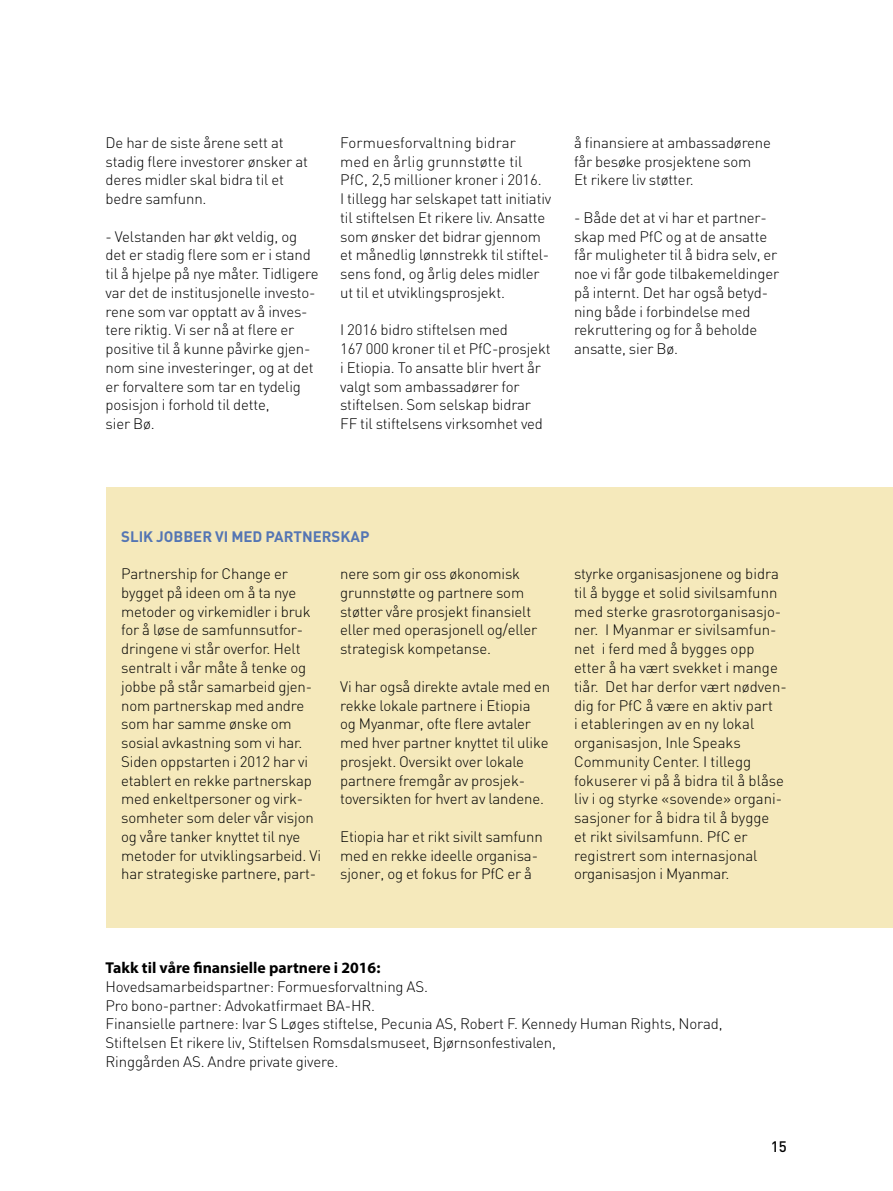
<style>
.page{position:relative;width:893px;height:1191px;background:#fff}
.page>*{position:absolute;margin:0;border:0;box-sizing:border-box;transform-origin:0 0}
.t1{font:700 15.75px "Myriad Pro";color:#000}
.t2{font:300 15px/18.8px "DIN";letter-spacing:-.01em;color:#000}
.t3{font:700 15px "DIN";color:#5475b3}
.t4{font:500 15px "DIN";color:#000}
</style>
<div class="page">
<div style="left:106px;top:487px;width:787px;height:440px;background:#f5e9bb"></div>
<p class="t2" style="left:106px;top:133px;width:204px">De har de siste årene sett at stadig flere investorer ønsker at deres midler skal bidra til et bedre samfunn.</p>
<p class="t2" style="left:106px;top:227px;width:214px">- Velstanden har økt veldig, og det er stadig flere som er i stand til å hjelpe på nye måter. Tidligere var det de institusjonelle investo&shy;rene som var opptatt av å inves&shy;tere riktig. Vi ser nå at flere er positive til å kunne påvirke gjen&shy;nom sine investeringer, og at det er forvaltere som tar en tydelig posisjon i forhold til dette,<br>sier Bø.</p>
<p class="t2" style="left:340px;top:133px;width:213px">Formuesforvaltning bidrar<br>med en årlig grunnstøtte til<br>PfC, 2,5 millioner kroner i 2016.<br>I tillegg har selskapet tatt initiativ til stiftelsen Et rikere liv. Ansatte som ønsker det bidrar gjennom et månedlig lønnstrekk til stiftel&shy;sens fond, og årlig deles midler ut til et utviklingsprosjekt.</p>
<p class="t2" style="left:340px;top:320px;width:212px">I 2016 bidro stiftelsen med<br>167 000 kroner til et PfC-prosjekt i Etiopia. To ansatte blir hvert år valgt som ambassadører for stiftelsen. Som selskap bidrar<br>FF til stiftelsens virksomhet ved</p>
<p class="t2" style="left:574px;top:133px;width:198px">å finansiere at ambassadørene får besøke prosjektene som<br>Et rikere liv støtter.</p>
<p class="t2" style="left:574px;top:208px;width:207px">- Både det at vi har et partner&shy;skap med PfC og at de ansatte får muligheter til å bidra selv, er noe vi får gode tilbakemeldinger på internt. Det har også betyd&shy;ning både i forbindelse med rekruttering og for å beholde ansatte, sier Bø.</p>
<p class="t3" style="left:121px;top:526px;width:250px">SLIK JOBBER VI MED PARTNERSKAP</p>
<p class="t2" style="left:340px;top:564px;width:199px">nere som gir oss økonomisk grunnstøtte og partnere som støtter våre prosjekt finansielt eller med operasjonell og/eller strategisk kompetanse.</p>
<p class="t2" style="left:340px;top:677px;width:212px">Vi har også direkte avtale med en rekke lokale partnere i Etiopia<br>og Myanmar, ofte flere avtaler med hver partner knyttet til ulike prosjekt. Oversikt over lokale partnere fremgår av prosjek&shy;toversikten for hvert av landene.</p>
<p class="t2" style="left:340px;top:827px;width:204px">Etiopia har et rikt sivilt samfunn med en rekke ideelle organisa&shy;sjoner, og et fokus for PfC er å</p>
<p class="t2" style="left:121px;top:564px;width:201px">Partnership for Change er bygget på ideen om å ta nye metoder og virkemidler i bruk for å løse de samfunnsutfor&shy;dringene vi står overfor. Helt sentralt i vår måte å tenke og jobbe på står samarbeid gjen&shy;nom partnerskap med andre som har samme ønske om sosial avkastning som vi har.<br>Siden oppstarten i 2012 har vi etablert en rekke partnerskap med enkeltpersoner og virk&shy;somheter som deler vår visjon og våre tanker knyttet til nye metoder for utviklingsarbeid. Vi har strategiske partnere, part-</p>
<p class="t2" style="left:574px;top:564px;width:214px">styrke organisasjonene og bidra til å bygge et solid sivilsamfunn med sterke grasrotorganisasjo&shy;ner. I Myanmar er sivilsamfun&shy;net i ferd med å bygges opp etter å ha vært svekket i mange tiår. Det har derfor vært nødven&shy;dig for PfC å være en aktiv part<br>i etableringen av en ny lokal organisasjon, Inle Speaks<br>Community Center. I tillegg fokuserer vi på å bidra til å blåse liv i og styrke «sovende» organi&shy;sasjoner for å bidra til å bygge<br>et rikt sivilsamfunn. PfC er registrert som internasjonal organisasjon i Myanmar.</p>
<p class="t1" style="left:106px;top:957px;width:276px">Takk til våre finansielle partnere i 2016:</p>
<p class="t2" style="left:106px;top:977px;width:619px">Hovedsamarbeidspartner: Formuesforvaltning AS.<br>Pro bono-partner: Advokatfirmaet BA-HR.<br>Finansielle partnere: Ivar S Løges stiftelse, Pecunia AS, Robert F. Kennedy Human Rights, Norad, Stiftelsen Et rikere liv, Stiftelsen Romsdalsmuseet, Bjørnsonfestivalen,<br>Ringgården AS. Andre private givere.</p>
<p class="t4" style="left:771px;top:1137px;width:17px">15</p>
</div>
